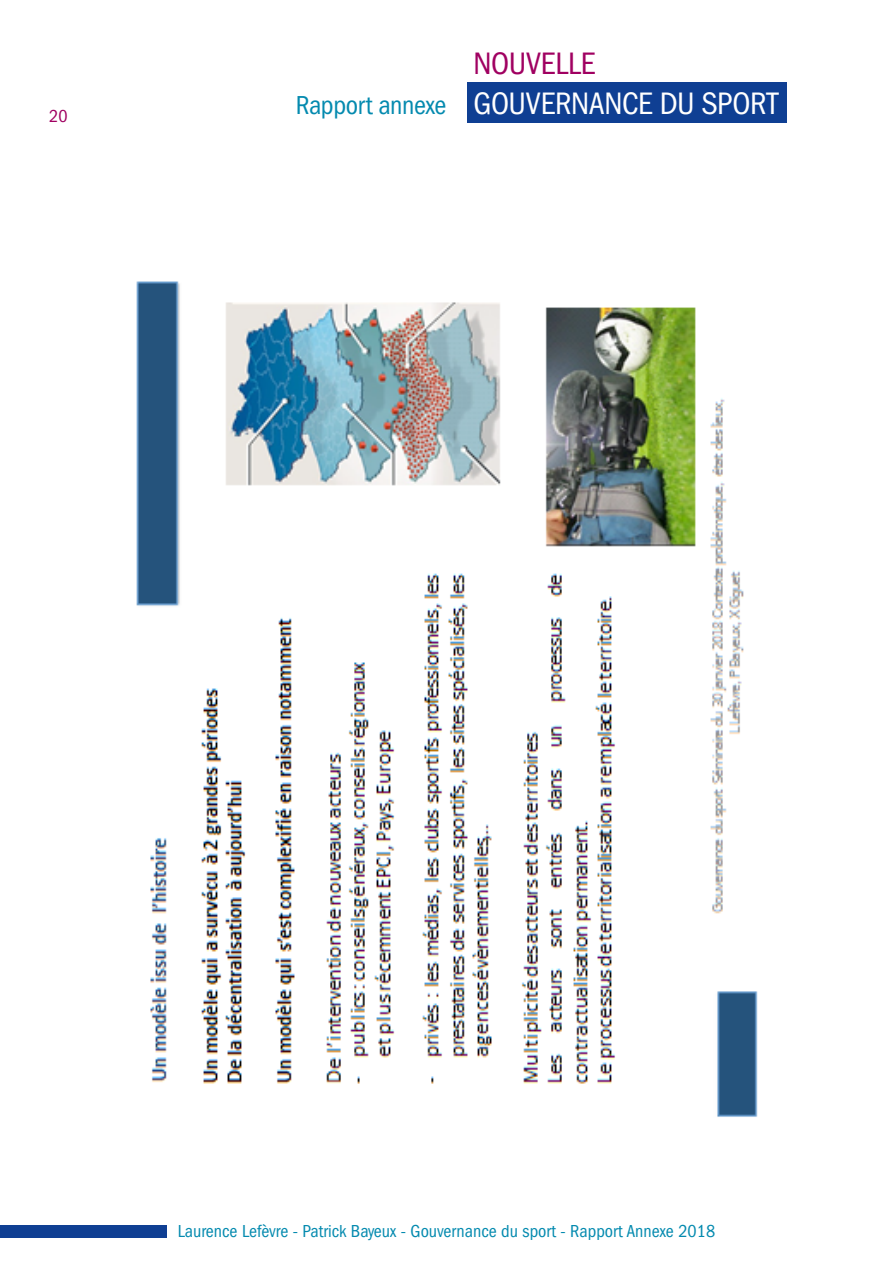
<style>
.page{position:relative;width:893px;height:1263px;background:#fff}
.page>*{position:absolute;margin:0;border:0;box-sizing:border-box;transform-origin:0 0}
.t1{font:condensed 32.1px "ITC Franklin Gothic Std";letter-spacing:-.01em;color:#fff}
.t2{font:condensed 32.1px "ITC Franklin Gothic Std";letter-spacing:-.005em;color:#a00061}
.t3{font:condensed 26.85px "ITC Franklin Gothic Std";letter-spacing:-.015em;color:#048aaf}
.t4{font:condensed 18px "ITC Franklin Gothic Std";color:#048aaf}
.t5{font:condensed 18px "ITC Franklin Gothic Std";color:#a00061}
</style>
<div class="page">
<div style="left:467px;top:82px;width:320px;height:40px;background:#0f3f93"></div>
<div style="left:0;top:1225px;width:167px;height:12px;background:#0f3f93"></div>
<img style="left:136px;top:281px;width:622px;height:836px">
<p class="t5" style="left:49px;top:106px;width:20px">20</p>
<h2 class="t3" style="left:296px;top:90px;width:152px">Rapport annexe</h2>
<h1 class="t2" style="left:473px;top:46px;width:124px">NOUVELLE</h1>
<h1 class="t1" style="left:473px;top:85px;width:306px">GOUVERNANCE DU SPORT</h1>
<p class="t4" style="left:178px;top:1221px;width:539px">Laurence Lefèvre - Patrick Bayeux - Gouvernance du sport - Rapport Annexe 2018</p>
</div>
